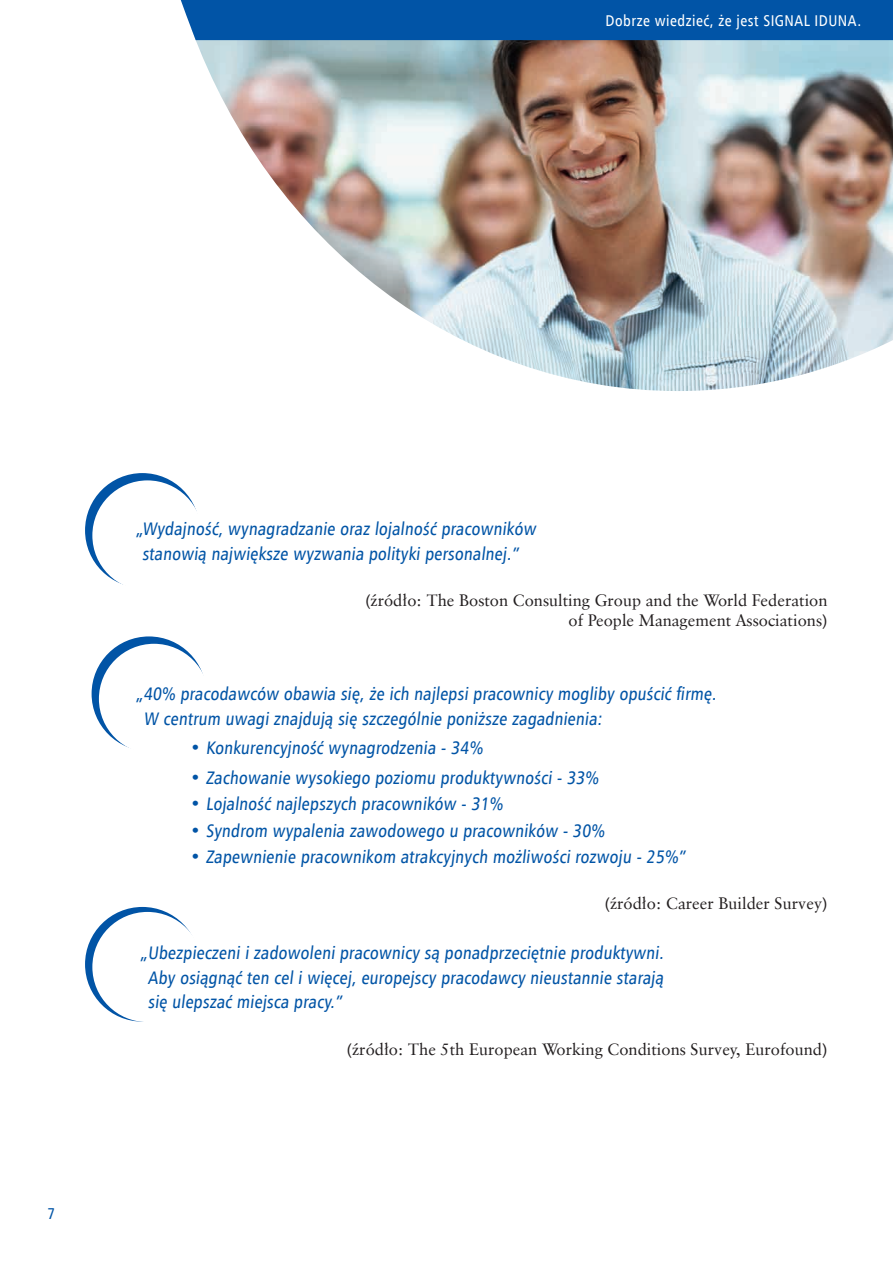
<style>
.page{position:relative;width:893px;height:1263px;background:#fff}
.page>*{position:absolute;margin:0;border:0;box-sizing:border-box;transform-origin:0 0}
.t1{font:18.15px/24.8px "Humnst 777 Cn EU";letter-spacing:.01em;color:#0154a6}
.t2{font:16.5px/19.8px "Class Garmnd EU";color:#231f20;text-align:right}
.t3{font:15.75px "Humnst 777 Cn EU";color:#0154a6}
.t4{font:15.6px "Humnst 777 Cn EU";letter-spacing:.03em;color:#fff}
</style>
<div class="page">
<img style="left:195px;top:40px;width:698px;height:351px">
<div style="left:85px;top:473px;width:115px;height:115px;background:#0154a6;border-radius:50%"></div>
<div style="left:92px;top:480px;width:111px;height:111px;background:#fff;border-radius:50%"></div>
<svg style="left:92px;top:636px;width:114px;height:115px"></svg>
<div style="left:99px;top:644px;width:110px;height:110px;background:#fff;border-radius:50%"></div>
<svg style="left:85px;top:907px;width:115px;height:115px"></svg>
<div style="left:92px;top:912px;width:111px;height:110px;background:#fff;border-radius:50%"></div>
<div style="left:180px;top:0;width:713px;height:40px;background:#0154a6"></div>
<p class="t4" style="left:606px;top:11px;width:257px">Dobrze wiedzieć, że jest SIGNAL IDUNA.</p>
<p class="t3" style="left:48px;top:1203px;width:9px">7</p>
<p class="t1" style="left:142px;top:516px;width:398px;text-indent:-6px">„Wydajność, wynagradzanie oraz lojalność pracowników stanowią największe wyzwania polityki personalnej.”</p>
<p class="t2" style="left:365px;top:590px;width:464px">(źródło: The Boston Consulting Group and the World Federation of People Management Associations)</p>
<p class="t1" style="left:143px;top:681px;width:577px;text-indent:-7px">„40% pracodawców obawia się, że ich najlepsi pracownicy mogliby opuścić firmę.<br>W centrum uwagi znajdują się szczególnie poniższe zagadnienia:</p>
<p class="t1" style="left:190px;top:735px;width:297px">• Konkurencyjność wynagrodzenia - 34%</p>
<p class="t1" style="left:190px;top:765px;width:413px">• Zachowanie wysokiego poziomu produktywności - 33%</p>
<p class="t1" style="left:190px;top:792px;width:317px">• Lojalność najlepszych pracowników - 31%</p>
<p class="t1" style="left:190px;top:818px;width:419px">• Syndrom wypalenia zawodowego u pracowników - 30%</p>
<p class="t1" style="left:190px;top:844px;width:499px">• Zapewnienie pracownikom atrakcyjnych możliwości rozwoju - 25%”</p>
<p class="t2" style="left:604px;top:894px;width:225px">(źródło: Career Builder Survey)</p>
<p class="t1" style="left:148px;top:940px;width:520px;text-align:justify;text-indent:-7px">„Ubezpieczeni i zadowoleni pracownicy są ponadprzeciętnie produktywni.<br>Aby osiągnąć ten cel i więcej, europejscy pracodawcy nieustannie starają się ulepszać miejsca pracy.”</p>
<p class="t2" style="left:347px;top:1039px;width:482px">(źródło: The 5th European Working Conditions Survey, Eurofound)</p>
</div>
